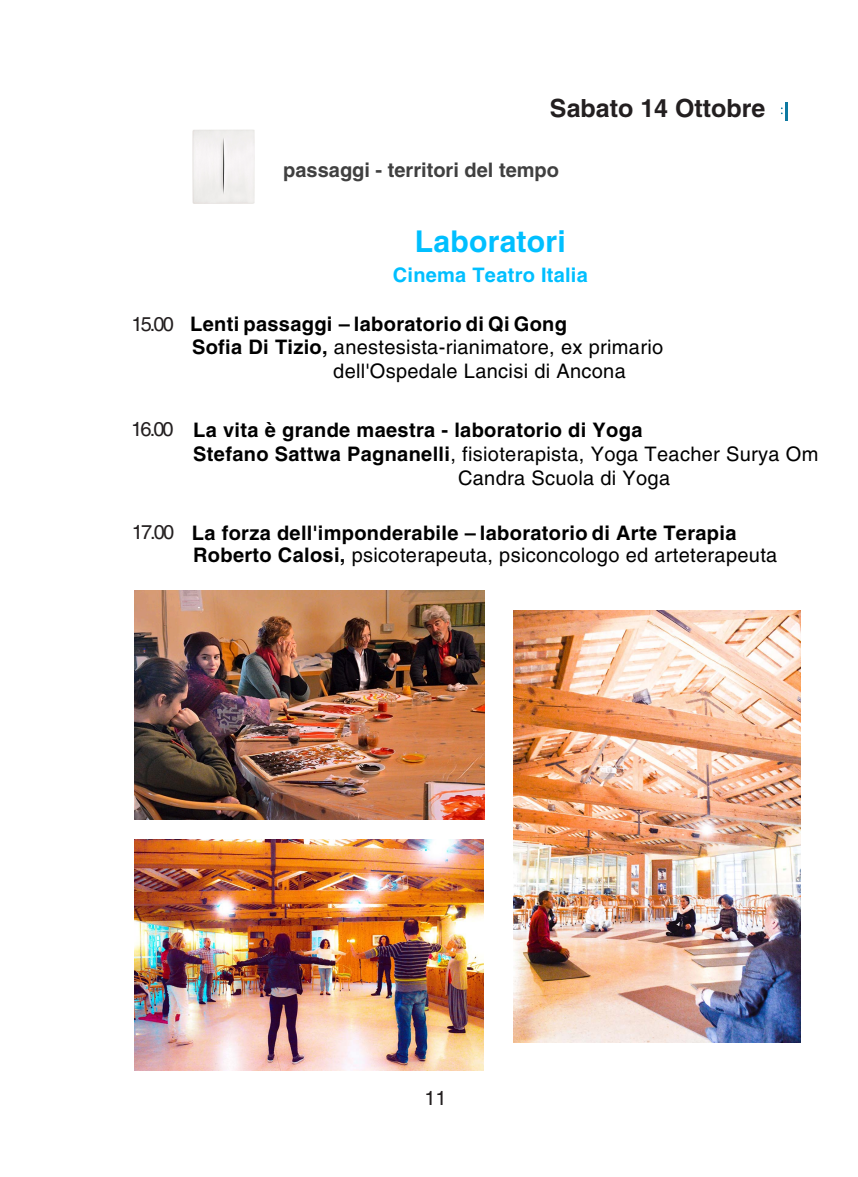
<style>
.page{position:relative;width:858px;height:1177px;background:#fff}
.page>*{position:absolute;margin:0;border:0;box-sizing:border-box;transform-origin:0 0}
.t1{font:700 30px "Helvetica LT Std";letter-spacing:.01em;color:#00bfff}
.t2{font:700 25px "Helvetica LT Std";color:#231f20}
.t3{font:700 20px/22.2px "Helvetica LT Std";letter-spacing:.015em;color:#000}
.t4{font:20px "Helvetica LT Std";letter-spacing:.015em;color:#000}
.t5{font:700 20px "Helvetica LT Std";color:#404040}
.t6{font:700 20px "Helvetica LT Std";letter-spacing:.015em;color:#00bfff}
.t7{font:20px "Helvetica LT Std";color:#231f20}
.s1{font-weight:400;color:#231f20}
.s2{font-weight:700}
.s3{font-weight:400}
</style>
<div class="page">
<svg style="left:780px;top:102px;width:8px;height:18px"></svg>
<img style="left:193px;top:130px;width:61px;height:73px">
<img style="left:134px;top:590px;width:350px;height:229px">
<img style="left:134px;top:839px;width:349px;height:231px">
<img style="left:513px;top:611px;width:287px;height:431px">
<p class="t2" style="left:550px;top:93px;width:217px">Sabato 14 Ottobre</p>
<p class="t5" style="left:283px;top:157px;width:277px">passaggi - territori del tempo</p>
<h1 class="t1" style="left:415px;top:223px;width:152px">Laboratori</h1>
<p class="t6" style="left:393px;top:262px;width:196px">Cinema Teatro Italia</p>
<p class="t3" style="left:131px;top:312px;width:437px"><span class="s1">15.00</span> Lenti passaggi – laboratorio di Qi Gong</p>
<p class="t4" style="left:192px;top:335px;width:472px"><span class="s2">Sofia Di Tizio,</span> anestesista-rianimatore, ex primario</p>
<p class="t4" style="left:333px;top:359px;width:294px">dell'Ospedale Lancisi di Ancona</p>
<p class="t3" style="left:131px;top:418px;width:512px"><span class="s1">16.00</span> La vita è grande maestra - laboratorio di Yoga</p>
<p class="t4" style="left:193px;top:442px;width:626px"><span class="s2">Stefano Sattwa Pagnanelli</span>, fisioterapista, Yoga Teacher Surya Om</p>
<p class="t4" style="left:458px;top:466px;width:214px">Candra Scuola di Yoga</p>
<p class="t3" style="left:193px;top:521px;width:585px;text-indent:-61px"><span class="s1">17.00</span> La forza dell'imponderabile – laboratorio di Arte Terapia<br>Roberto Calosi, <span class="s3">psicoterapeuta, psiconcologo ed arteterapeuta</span></p>
<p class="t7" style="left:424px;top:1086px;width:24px">11</p>
</div>
